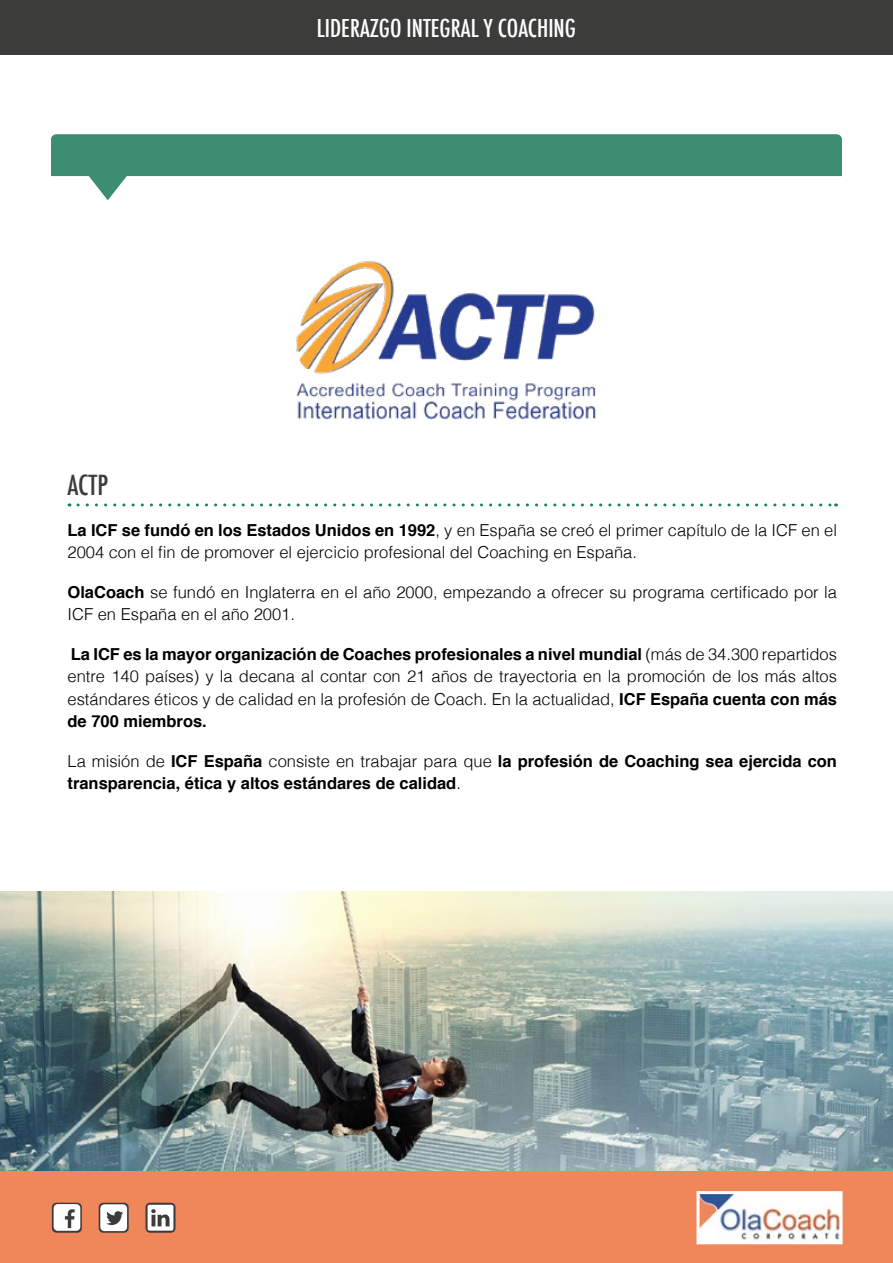
<style>
.page{position:relative;width:893px;height:1263px;background:#fff}
.page>*{position:absolute;margin:0;border:0;box-sizing:border-box;transform-origin:0 0}
.t1{font:500 condensed 27px "Futura";color:#3c3c3b}
.t2{font:500 condensed 24px "Futura";color:#fff}
.t3{font:300 16.5px/22.5px "Helvetica";color:#000}
.t4{font:700 16.5px/22.5px "Helvetica";color:#000}
.s1{font-weight:700}
.s2{font-weight:300}
</style>
<div class="page">
<img style="left:0;top:891px;width:893px;height:280px">
<div style="left:0;top:1171px;width:893px;height:92px;background:#ef875b"></div>
<img style="left:700px;top:1195px;width:139px;height:45px">
<div style="left:696px;top:1191px;width:147px;height:53px;border:3px solid #fff"></div>
<div style="left:0;top:0;width:893px;height:54px;background:#3c3c3b"></div>
<svg style="left:99px;top:1203px;width:30px;height:30px"></svg>
<svg style="left:100px;top:1204px;width:27px;height:27px"></svg>
<svg style="left:52px;top:1203px;width:30px;height:30px"></svg>
<svg style="left:54px;top:1204px;width:26px;height:27px"></svg>
<svg style="left:145px;top:1203px;width:30px;height:30px"></svg>
<svg style="left:148px;top:1205px;width:25px;height:25px"></svg>
<svg style="left:51px;top:134px;width:791px;height:66px;fill:#3c8d72"></svg>
<svg style="left:78px;top:503px;width:759px;height:3px"></svg>
<img style="left:296px;top:261px;width:300px;height:159px">
<h1 class="t1" style="left:68px;top:468px;width:42px">ACTP</h1>
<h2 class="t2" style="left:317px;top:13px;width:260px">LIDERAZGO INTEGRAL Y COACHING</h2>
<p class="t3" style="left:68px;top:518px;width:771px"><span class="s1">La ICF se fundó en los Estados Unidos en 1992</span>, y en España se creó el primer capítulo de la ICF en el<br>2004 con el fin de promover el ejercicio profesional del Coaching en España.</p>
<p class="t3" style="left:68px;top:580px;width:771px"><span class="s1">OlaCoach</span> se fundó en Inglaterra en el año 2000, empezando a ofrecer su programa certificado por la<br>ICF en España en el año 2001.</p>
<p class="t3" style="left:68px;top:642px;width:771px;text-align:justify"><span class="s1">La ICF es la mayor organización de Coaches profesionales a nivel mundial</span> (más de 34.300 repartidos entre 140 países) y la decana al contar con 21 años de trayectoria en la promoción de los más altos estándares éticos y de calidad en la profesión de Coach. En la actualidad, <span class="s1">ICF España cuenta con más de 700 miembros.</span></p>
<p class="t4" style="left:68px;top:750px;width:771px"><span class="s2">La misión de</span> ICF España <span class="s2">consiste en trabajar para que</span> la profesión de Coaching sea ejercida con transparencia, ética y altos estándares de calidad<span class="s2">.</span></p>
</div>
